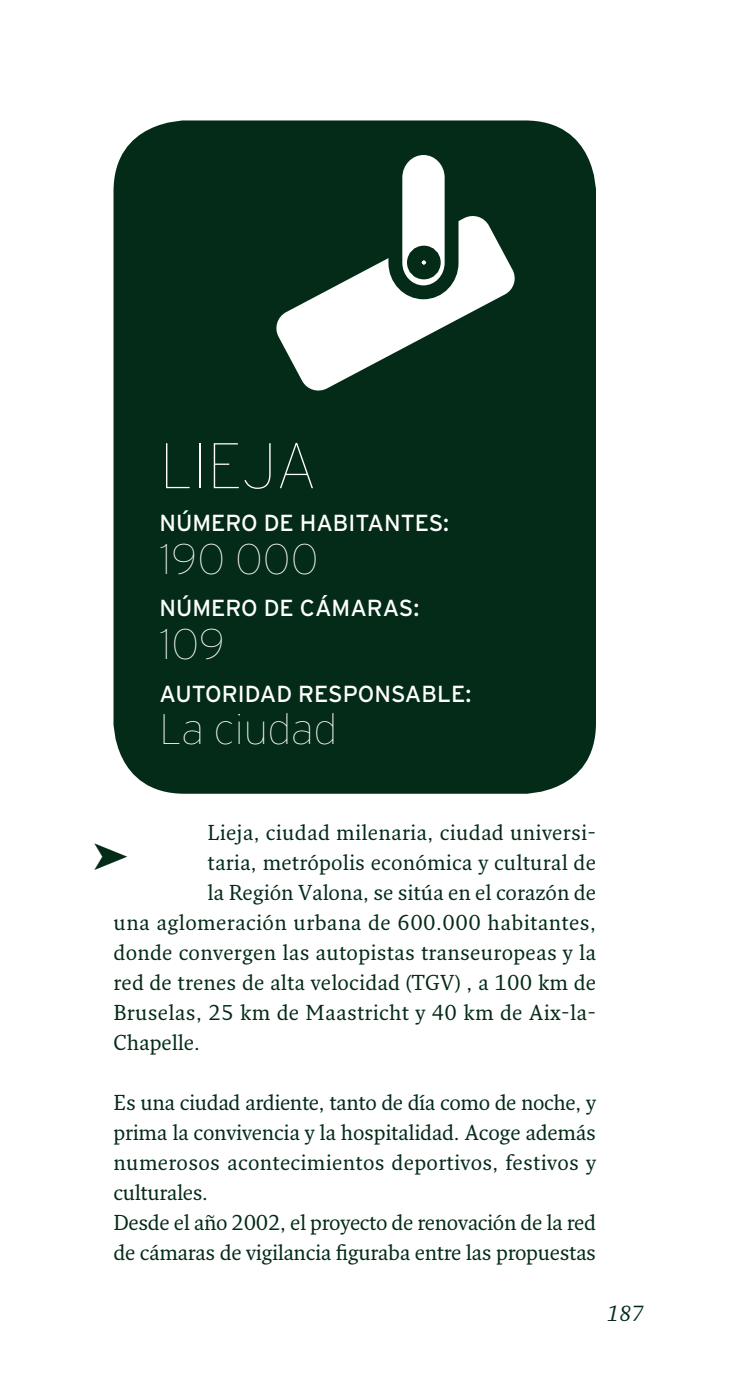
<style>
.page{position:relative;width:745px;height:1382px;background:#fff}
.page>*{position:absolute;margin:0;border:0;box-sizing:border-box;transform-origin:0 0}
.t1{font:100 64.25px "Interstate";color:#fff}
.t2{font:100 42.75px "Interstate";color:#fff}
.t3{font:23.25px "Interstate";color:#fff}
.t4{font:italic 21.25px "Fresco Pro";color:#032b17}
.t5{font:21px "Fresco Pro";letter-spacing:.01em;color:#032b17}
.t6{font:21px/30px "Fresco Pro";letter-spacing:-.015em;color:#032b17}
</style>
<div class="page">
<div style="left:113px;top:120px;width:482px;height:674px;background:#032b17;border-radius:71px"></div>
<svg style="left:276px;top:216px;width:239px;height:175px"></svg>
<svg style="left:381px;top:155px;width:84px;height:151px"></svg>
<div style="left:414px;top:253px;width:19px;height:19px;background:#fff;border-radius:50%"></div>
<div style="left:407px;top:246px;width:33px;height:33px;border:15px solid #032b17;border-radius:50%"></div>
<h1 class="t1" style="left:159px;top:441px;width:159px">LIEJA</h1>
<p class="t3" style="left:159px;top:514px;width:291px">NÚMERO DE HABITANTES:</p>
<h2 class="t2" style="left:159px;top:542px;width:160px">190 000</h2>
<p class="t3" style="left:159px;top:599px;width:261px">NÚMERO DE CÁMARAS:</p>
<h2 class="t2" style="left:159px;top:628px;width:67px">109</h2>
<p class="t3" style="left:159px;top:685px;width:313px">AUTORIDAD RESPONSABLE:</p>
<h2 class="t2" style="left:159px;top:713px;width:179px">La ciudad</h2>
<p class="t5" style="left:207px;top:824px;width:389px">Lieja, ciudad milenaria, ciudad universi-</p>
<p class="t5" style="left:207px;top:854px;width:389px">taria, metrópolis económica y cultural de</p>
<p class="t5" style="left:207px;top:884px;width:389px">la Región Valona, se sitúa en el corazón de</p>
<p class="t5" style="left:113px;top:914px;width:483px">una aglomeración urbana de 600.000 habitantes,</p>
<p class="t5" style="left:113px;top:944px;width:483px">donde convergen las autopistas transeuropeas y la</p>
<p class="t5" style="left:113px;top:974px;width:483px">red de trenes de alta velocidad (TGV) , a 100 km de</p>
<p class="t5" style="left:113px;top:1004px;width:483px">Bruselas, 25 km de Maastricht y 40 km de Aix-la-</p>
<p class="t5" style="left:113px;top:1034px;width:88px">Chapelle.</p>
<p class="t6" style="left:113px;top:1089px;width:483px">Es una ciudad ardiente, tanto de día como de noche, y prima la convivencia y la hospitalidad. Acoge además numerosos acontecimientos deportivos, festivos y culturales.<br>Desde el año 2002, el proyecto de renovación de la red de cámaras de vigilancia figuraba entre las propuestas</p>
<p class="t4" style="left:606px;top:1305px;width:39px">187</p>
</div>
